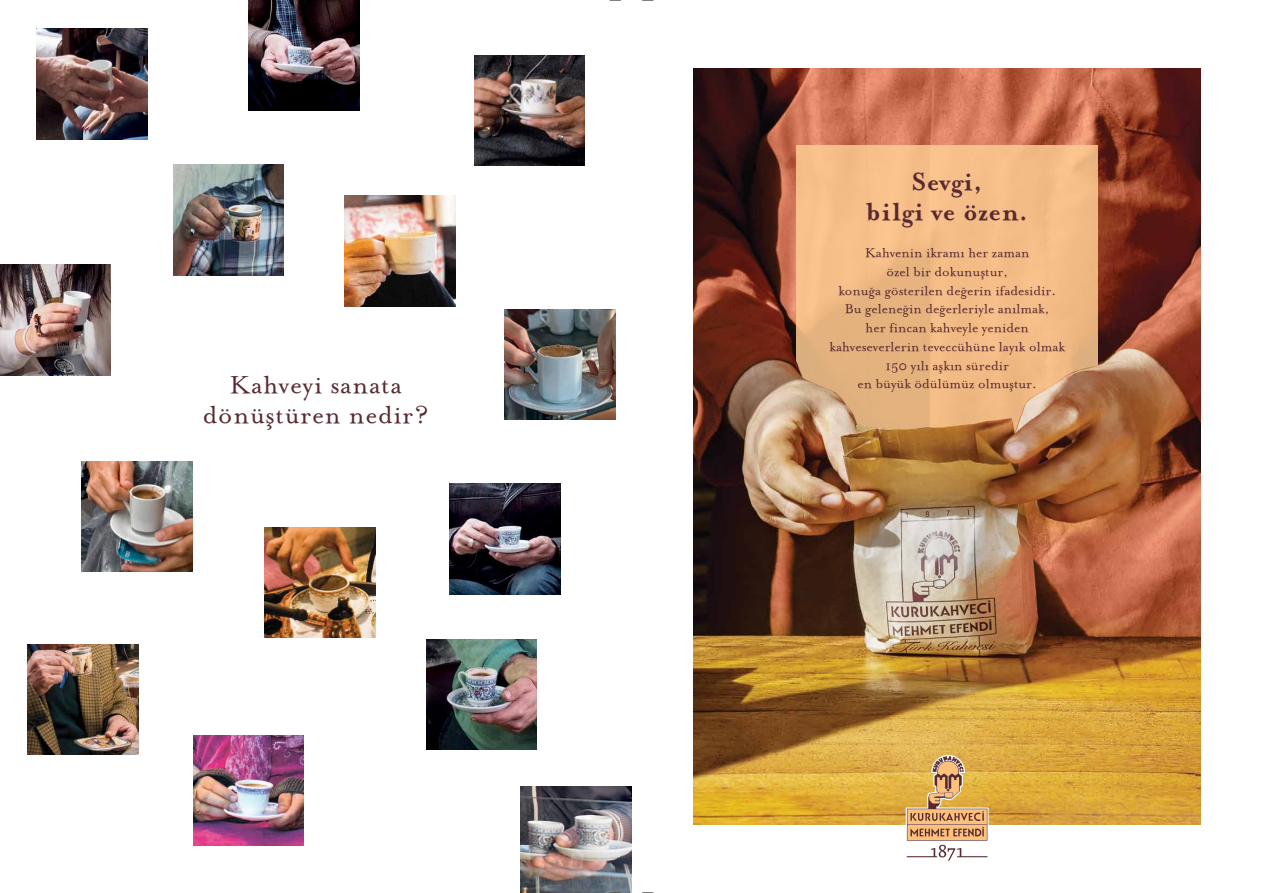
<style>
.page{position:relative;width:1263px;height:893px;background:#fff}
.page>*{position:absolute;margin:0;border:0;box-sizing:border-box;transform-origin:0 0}
.t1{font:28.5px/30px "Mrs Eavesbek Roman";letter-spacing:.025em;color:#572a31;text-align:center}
.t2{font:700 28.5px/30px "Mrs Eavesbek";letter-spacing:.025em;color:#572a31;text-align:center}
.t3{font:15px/18.8px "Mrs Eavesbek Roman";color:#572a31;text-align:center}
</style>
<div class="page">
<img style="left:28px;top:644px;width:110px;height:111px">
<img style="left:248px;top:0;width:111px;height:111px">
<img style="left:173px;top:165px;width:111px;height:110px">
<img style="left:450px;top:484px;width:110px;height:110px">
<img style="left:264px;top:527px;width:111px;height:111px">
<img style="left:82px;top:461px;width:110px;height:111px">
<img style="left:193px;top:735px;width:111px;height:111px">
<img style="left:0;top:265px;width:110px;height:110px">
<img style="left:426px;top:639px;width:111px;height:111px">
<img style="left:474px;top:55px;width:111px;height:111px">
<img style="left:37px;top:29px;width:110px;height:110px">
<img style="left:505px;top:309px;width:110px;height:111px">
<img style="left:521px;top:787px;width:100px;height:106px">
<img style="left:344px;top:196px;width:111px;height:110px">
<img style="left:694px;top:68px;width:507px;height:757px">
<img style="left:621px;top:787px;width:10px;height:106px">
<div style="left:796px;top:146px;width:302px;height:290px;background:#f6be89"></div>
<img style="left:694px;top:202px;width:507px;height:502px">
<svg style="left:906px;top:755px;width:82px;height:106px"></svg>
<h1 class="t1" style="left:203px;top:370px;width:227px">Kahveyi sanata dönüştüren nedir?</h1>
<h1 class="t2" style="left:866px;top:167px;width:163px">Sevgi,<br>bilgi ve özen.</h1>
<p class="t3" style="left:829px;top:243px;width:237px">Kahvenin ikramı her zaman<br>özel bir dokunuştur,<br>konuğa gösterilen değerin ifadesidir.<br>Bu geleneğin değerleriyle anılmak,<br>her fincan kahveyle yeniden kahveseverlerin teveccühüne layık olmak<br>150 yılı aşkın süredir<br>en büyük ödülümüz olmuştur.</p>
</div>
